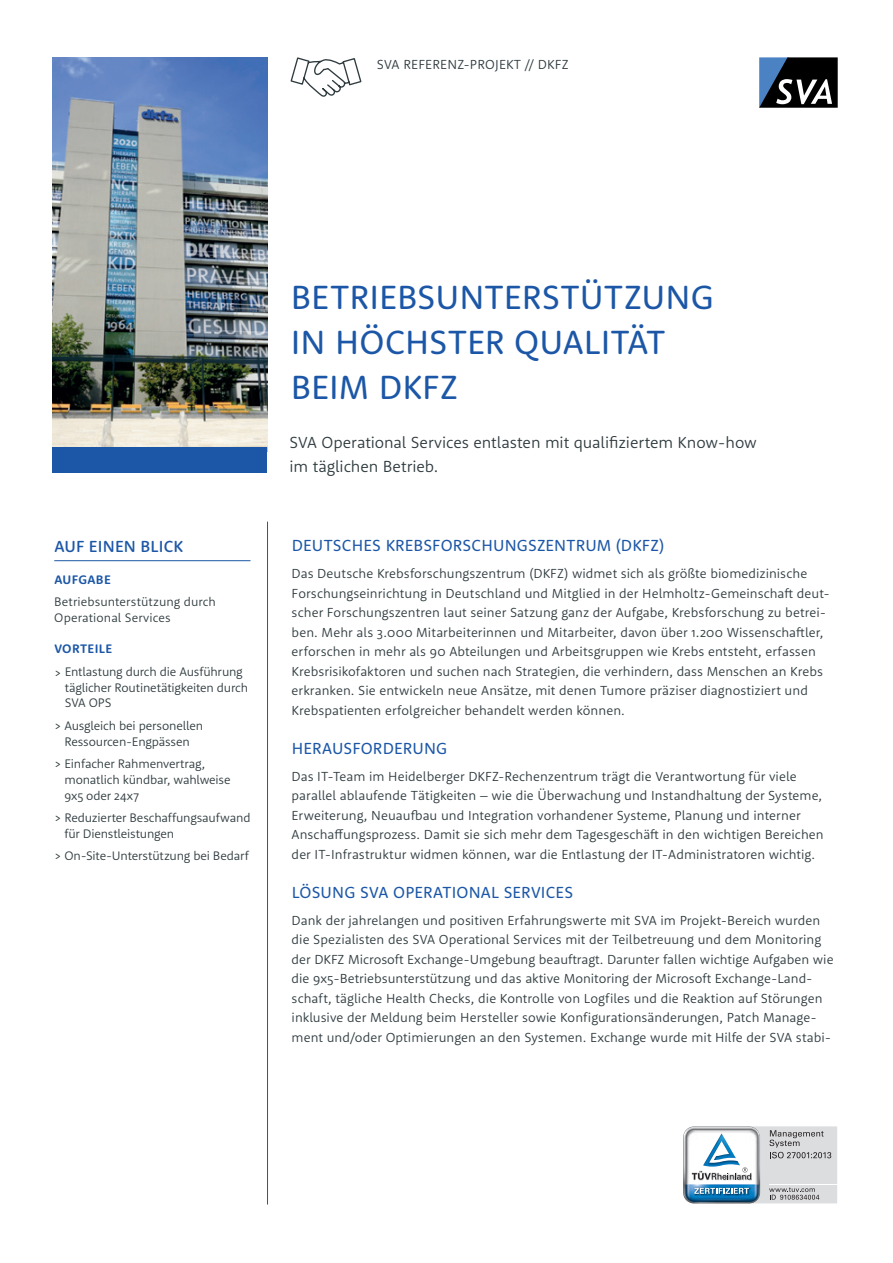
<style>
.page{position:relative;width:893px;height:1263px;background:#fff}
.page>*{position:absolute;margin:0;border:0;box-sizing:border-box;transform-origin:0 0}
.t1{font:34.5px/45.3px "Rooney Sans";letter-spacing:.005em;color:#1c57a7}
.t2{font:16.5px "Rooney Sans";letter-spacing:.01em;color:#1c57a7}
.t3{font:300 16.5px/24px "Rooney Sans";letter-spacing:-.005em;color:#2f3b3f}
.t4{font:500 16.5px "Rooney Sans";letter-spacing:.015em;color:#1c57a7}
.t5{font:300 13.5px/19.5px "Rooney Sans";color:#2f3b3f}
.t6{font:300 12.75px/15.8px "Rooney Sans";letter-spacing:-.01em;color:#2f3b3f}
.t7{font:700 12.75px "Rooney Sans";letter-spacing:.03em;color:#1c57a7}
</style>
<div class="page">
<svg style="left:759px;top:57px;width:79px;height:51px;background:#36404c"></svg>
<hr style="left:54px;top:560px;width:197px;height:1px;background:#1c57a7">
<hr style="left:267px;top:522px;width:1px;height:682px;background:#1c57a7">
<svg style="left:290px;top:57px;width:72px;height:40px"></svg>
<svg style="left:683px;top:1126px;width:154px;height:78px"></svg>
<img style="left:52px;top:57px;width:215px;height:390px">
<div style="left:52px;top:447px;width:215px;height:26px;background:#1c57a7"></div>
<p class="t5" style="left:377px;top:54px;width:193px">SVA REFERENZ-PROJEKT // DKFZ</p>
<p class="t4" style="left:54px;top:536px;width:130px">AUF EINEN BLICK</p>
<p class="t7" style="left:54px;top:571px;width:58px">AUFGABE</p>
<p class="t6" style="left:54px;top:593px;width:163px">Betriebsunterstützung durch<br>Operational Services</p>
<p class="t7" style="left:54px;top:641px;width:59px">VORTEILE</p>
<p class="t6" style="left:65px;top:663px;width:185px;text-indent:-10px">&gt; Entlastung durch die Ausführung täglicher Routinetätigkeiten durch<br>SVA OPS</p>
<p class="t6" style="left:54px;top:717px;width:150px;text-align:center">&gt; Ausgleich bei personellen<br>Ressourcen-Engpässen</p>
<p class="t6" style="left:64px;top:755px;width:168px;text-indent:-10px">&gt; Einfacher Rahmenvertrag, monatlich kündbar, wahlweise<br>9x5 oder 24x7</p>
<p class="t6" style="left:64px;top:809px;width:188px;text-indent:-10px">&gt; Reduzierter Beschaffungsaufwand für Dienstleistungen</p>
<p class="t6" style="left:54px;top:848px;width:196px">&gt; On-Site-Unterstützung bei Bedarf</p>
<h1 class="t1" style="left:291px;top:273px;width:425px">BETRIEBSUNTERSTÜTZUNG<br>IN HÖCHSTER QUALITÄT<br>BEIM DKFZ</h1>
<p class="t3" style="left:289px;top:430px;width:469px">SVA Operational Services entlasten mit qualifiziertem Know-how im täglichen Betrieb.</p>
<p class="t2" style="left:292px;top:535px;width:374px">DEUTSCHES KREBSFORSCHUNGSZENTRUM (DKFZ)</p>
<p class="t5" style="left:292px;top:563px;width:540px">Das Deutsche Krebsforschungszentrum (DKFZ) widmet sich als größte biomedizinische Forschungseinrichtung in Deutschland und Mitglied in der Helmholtz-Gemeinschaft deut&shy;scher Forschungszentren laut seiner Satzung ganz der Aufgabe, Krebsforschung zu betrei&shy;ben. Mehr als 3.000 Mitarbeiterinnen und Mitarbeiter, davon über 1.200 Wissenschaftler, erforschen in mehr als 90 Abteilungen und Arbeitsgruppen wie Krebs entsteht, erfassen Krebsrisikofaktoren und suchen nach Strategien, die verhindern, dass Menschen an Krebs erkranken. Sie entwickeln neue Ansätze, mit denen Tumore präziser diagnostiziert und Krebspatienten erfolgreicher behandelt werden können.</p>
<p class="t2" style="left:292px;top:737px;width:157px">HERAUSFORDERUNG</p>
<p class="t5" style="left:292px;top:766px;width:534px">Das IT-Team im Heidelberger DKFZ-Rechenzentrum trägt die Verantwortung für viele parallel ablaufende Tätigkeiten – wie die Überwachung und Instandhaltung der Systeme, Erweiterung, Neuaufbau und Integration vorhandener Systeme, Planung und interner Anschaffungsprozess. Damit sie sich mehr dem Tagesgeschäft in den wichtigen Bereichen der IT-Infrastruktur widmen können, war die Entlastung der IT-Administratoren wichtig.</p>
<p class="t2" style="left:292px;top:881px;width:283px">LÖSUNG SVA OPERATIONAL SERVICES</p>
<p class="t5" style="left:292px;top:910px;width:543px">Dank der jahrelangen und positiven Erfahrungswerte mit SVA im Projekt-Bereich wurden die Spezialisten des SVA Operational Services mit der Teilbetreuung und dem Monitoring der DKFZ Microsoft Exchange-Umgebung beauftragt. Darunter fallen wichtige Aufgaben wie die 9x5-Betriebsunterstützung und das aktive Monitoring der Microsoft Exchange-Land-</p>
<p class="t5" style="left:292px;top:988px;width:541px">schaft, tägliche Health Checks, die Kontrolle von Logfiles und die Reaktion auf Störungen inklusive der Meldung beim Hersteller sowie Konfigurationsänderungen, Patch Manage&shy;ment und/oder Optimierungen an den Systemen. Exchange wurde mit Hilfe der SVA stabi-</p>
</div>
